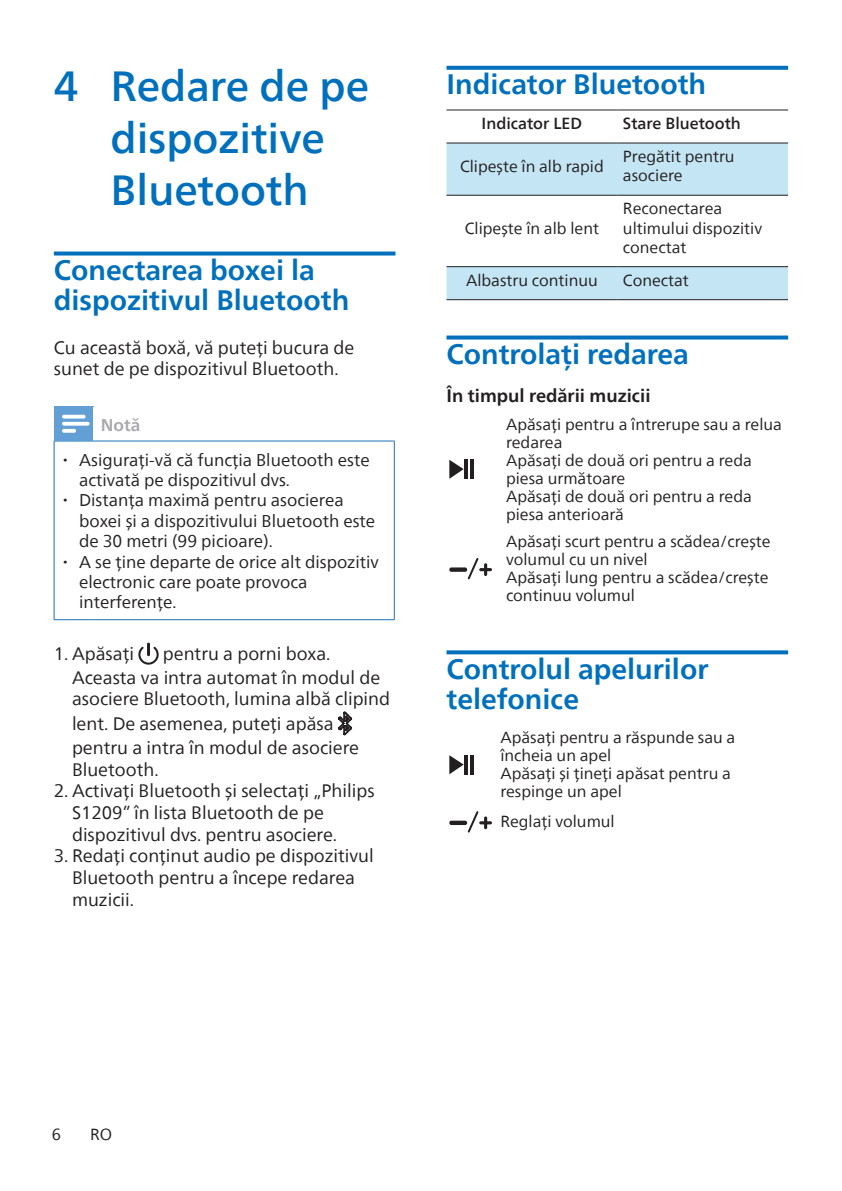
<style>
.page{position:relative;width:842px;height:1191px;background:#fff}
.page>*{position:absolute;margin:0;border:0;box-sizing:border-box;transform-origin:0 0}
.t1{font:500 42px/52px "Neue Frutiger World";color:#0070bd;text-align:center}
.t2{font:700 28px/30px "Neue Frutiger World";color:#0070bd}
.t3{font:18px/21.6px "Neue Frutiger World";color:#231f20}
.t4{font:700 18px "Neue Frutiger World";color:#231f20}
.t5{font:17px/20.4px "Neue Frutiger World";color:#231f20}
.t6{font:700 17px "Neue Frutiger World";color:#a8a9ad}
.t7{font:16px/18px "Neue Frutiger World";color:#231f20}
.t8{font:500 16px "Neue Frutiger World";color:#231f20}
.s1{font-family:"Centrale Sans"}
</style>
<div class="page">
<svg style="left:54px;top:251px;width:341px;height:4px"></svg>
<hr style="left:394px;top:441px;width:1px;height:178px;background:#1971b4">
<hr style="left:54px;top:441px;width:1px;height:178px;background:#1971b4">
<hr style="left:54px;top:619px;width:39px;height:1px;background:#1971b4">
<hr style="left:93px;top:619px;width:302px;height:1px;background:#1971b4">
<hr style="left:93px;top:441px;width:302px;height:1px;background:#1971b4">
<hr style="left:54px;top:441px;width:39px;height:1px;background:#1971b4">
<div style="left:54px;top:407px;width:39px;height:34px;background:#629fd5"></div>
<hr style="left:54px;top:406px;width:39px;height:1px;background:#629fd5">
<hr style="left:93px;top:407px;width:1px;height:33px;background:#629fd5">
<svg style="left:62px;top:415px;width:28px;height:18px"></svg>
<hr style="left:147px;top:642px;width:3px;height:14px;background:#231f20">
<svg style="left:138px;top:646px;width:21px;height:18px"></svg>
<svg style="left:338px;top:711px;width:15px;height:25px"></svg>
<svg style="left:446px;top:66px;width:342px;height:4px"></svg>
<svg style="left:446px;top:335px;width:342px;height:4px"></svg>
<svg style="left:446px;top:650px;width:342px;height:4px"></svg>
<svg style="left:446px;top:143px;width:342px;height:156px;fill:#c4e5f4"></svg>
<hr style="left:446px;top:109px;width:171px;height:1px;background:#231f20">
<hr style="left:617px;top:109px;width:171px;height:1px;background:#231f20">
<hr style="left:446px;top:142px;width:171px;height:1px;background:#231f20">
<hr style="left:617px;top:142px;width:171px;height:1px;background:#231f20">
<hr style="left:446px;top:195px;width:171px;height:1px;background:#231f20">
<hr style="left:617px;top:195px;width:171px;height:1px;background:#231f20">
<hr style="left:446px;top:266px;width:171px;height:1px;background:#231f20">
<hr style="left:617px;top:266px;width:171px;height:1px;background:#231f20">
<hr style="left:446px;top:299px;width:171px;height:1px;background:#231f20">
<hr style="left:617px;top:299px;width:171px;height:1px;background:#231f20">
<hr style="left:465px;top:460px;width:3px;height:19px;background:#231f20">
<hr style="left:471px;top:460px;width:3px;height:19px;background:#231f20">
<svg style="left:449px;top:460px;width:15px;height:19px"></svg>
<div style="left:449px;top:567px;width:18px;height:5px;background:#231f20;border-radius:2px"></div>
<svg style="left:466px;top:558px;width:26px;height:22px"></svg>
<hr style="left:465px;top:755px;width:3px;height:19px;background:#231f20">
<hr style="left:471px;top:755px;width:3px;height:19px;background:#231f20">
<svg style="left:449px;top:755px;width:15px;height:19px"></svg>
<div style="left:449px;top:820px;width:18px;height:5px;background:#231f20;border-radius:2px"></div>
<svg style="left:466px;top:811px;width:26px;height:22px"></svg>
<h1 class="t1" style="left:54px;top:61px;width:317px">4 Redare de pe dispozitive<br>Bluetooth</h1>
<h2 class="t2" style="left:54px;top:254px;width:297px">Conectarea boxei la dispozitivul Bluetooth</h2>
<p class="t3" style="left:54px;top:337px;width:302px">Cu această boxă, vă puteți bucura de sunet de pe dispozitivul Bluetooth.</p>
<p class="t6" style="left:101px;top:410px;width:41px">Notă</p>
<p class="t5" style="left:79px;top:449px;width:292px;text-indent:-17px"><span class="s1">•</span> Asigurați-vă că funcția Bluetooth este activată pe dispozitivul dvs.</p>
<p class="t5" style="left:79px;top:490px;width:298px;text-indent:-17px"><span class="s1">•</span> Distanța maximă pentru asocierea boxei și a dispozitivului Bluetooth este de 30 metri (99 picioare).</p>
<p class="t5" style="left:79px;top:551px;width:301px;text-indent:-17px"><span class="s1">•</span> A se ține departe de orice alt dispozitiv electronic care poate provoca interferențe.</p>
<p class="t3" style="left:54px;top:643px;width:82px">1. Apăsați</p>
<p class="t3" style="left:72px;top:642px;width:310px;line-height:23.6px;text-indent:91px">pentru a porni boxa.<br>Aceasta va intra automat în modul de</p>
<p class="t3" style="left:72px;top:687px;width:320px;line-height:24.6px">asociere Bluetooth, lumina albă clipind lent. De asemenea, puteți apăsa pentru a intra în modul de asociere</p>
<p class="t3" style="left:72px;top:759px;width:88px">Bluetooth.</p>
<p class="t3" style="left:72px;top:780px;width:304px;text-indent:-18px">2. Activați Bluetooth și selectați „Philips<br>S1209” în lista Bluetooth de pe dispozitivul dvs. pentru asociere.</p>
<p class="t3" style="left:72px;top:845px;width:303px;text-indent:-18px">3. Redați conținut audio pe dispozitivul<br>Bluetooth pentru a începe redarea muzicii.</p>
<h2 class="t2" style="left:446px;top:69px;width:261px">Indicator Bluetooth</h2>
<p class="t8" style="left:482px;top:110px;width:102px">Indicator LED</p>
<p class="t8" style="left:623px;top:110px;width:119px">Stare Bluetooth</p>
<p class="t7" style="left:460px;top:157px;width:145px">Clipește în alb rapid</p>
<p class="t7" style="left:623px;top:147px;width:113px;line-height:19.2px">Pregătit pentru asociere</p>
<p class="t7" style="left:465px;top:219px;width:136px">Clipește în alb lent</p>
<p class="t7" style="left:623px;top:199px;width:141px;line-height:19.2px">Reconectarea ultimului dispozitiv conectat</p>
<p class="t7" style="left:466px;top:271px;width:133px">Albastru continuu</p>
<p class="t7" style="left:623px;top:271px;width:67px">Conectat</p>
<h2 class="t2" style="left:446px;top:338px;width:244px">Controlați redarea</h2>
<p class="t4" style="left:446px;top:380px;width:206px">În timpul redării muzicii</p>
<p class="t7" style="left:506px;top:415px;width:277px">Apăsați pentru a întrerupe sau a relua redarea<br>Apăsați de două ori pentru a reda piesa următoare<br>Apăsați de două ori pentru a reda piesa anterioară</p>
<p class="t7" style="left:506px;top:533px;width:266px">Apăsați scurt pentru a scădea/crește volumul cu un nivel<br>Apăsați lung pentru a scădea/crește continuu volumul</p>
<h2 class="t2" style="left:446px;top:653px;width:263px">Controlul apelurilor telefonice</h2>
<p class="t7" style="left:500px;top:729px;width:237px">Apăsați pentru a răspunde sau a încheia un apel<br>Apăsați și țineți apăsat pentru a respinge un apel</p>
<p class="t7" style="left:500px;top:813px;width:116px">Reglați volumul</p>
<p class="t7" style="left:52px;top:1125px;width:11px">6</p>
<p class="t7" style="left:90px;top:1125px;width:24px">RO</p>
</div>
